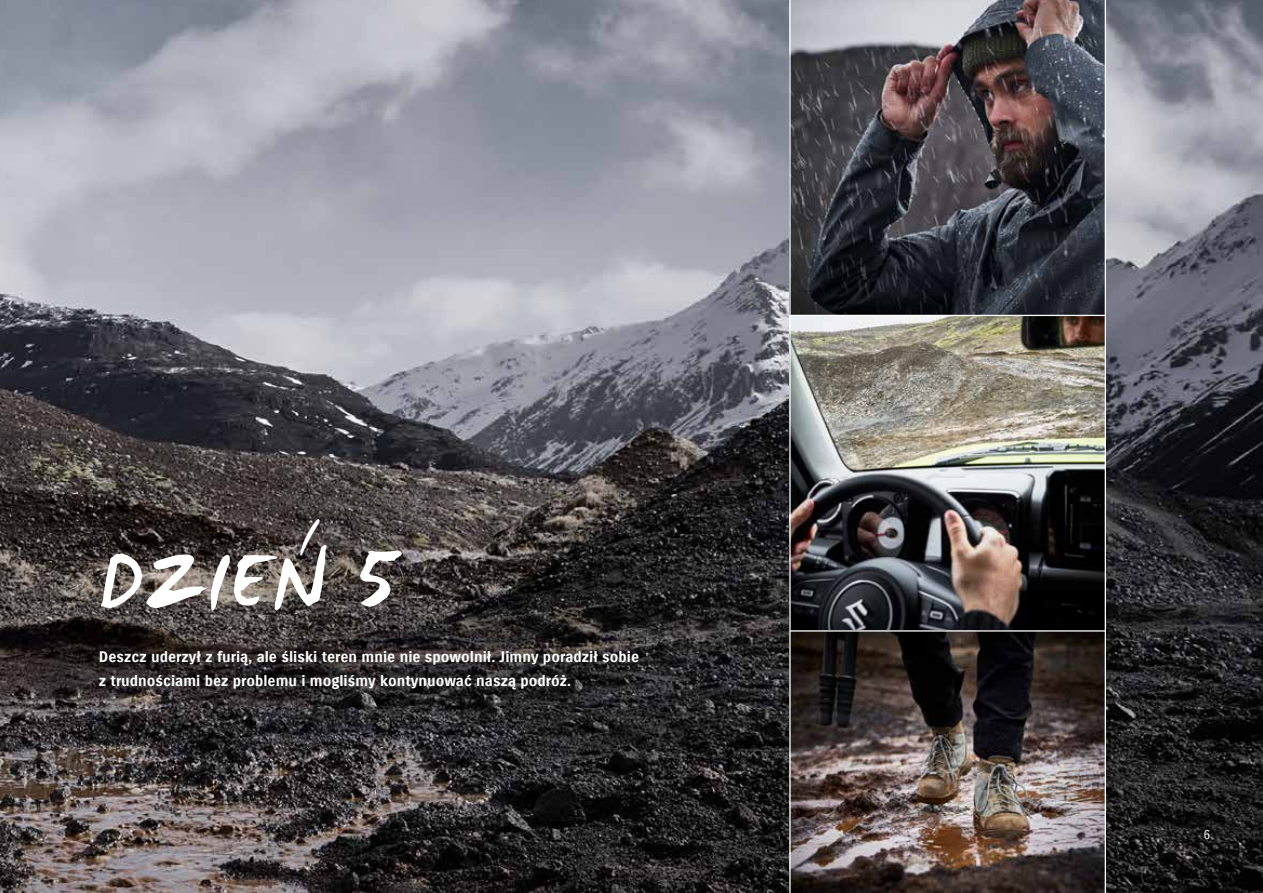
<style>
.page{position:relative;width:1263px;height:893px;background:#fff}
.page>*{position:absolute;margin:0;border:0;box-sizing:border-box;transform-origin:0 0}
.t1{font:90px "WC Mano Negra Bta";color:#fff}
.t2{font:45.9px "WC Mano Negra Bta";color:#fff}
.t3{font:14.85px/23.4px "Suzuki PRO Bold";color:#fff}
.t4{font:12.75px "Suzuki PRO Regular";color:#fff}
</style>
<div class="page">
<img style="left:0;top:0;width:1263px;height:893px">
<img style="left:791px;top:0;width:314px;height:893px">
<hr style="left:790px;top:630px;width:316px;height:2px;background:#fff">
<hr style="left:790px;top:315px;width:315px;height:1px;background:#fff">
<hr style="left:1105px;top:0;width:1px;height:893px;background:#fff">
<hr style="left:789px;top:0;width:2px;height:893px;background:#fff">
<h2 class="t2" style="left:299px;top:509px;width:20px">/</h2>
<h1 class="t1" style="left:99px;top:522px;width:302px">DZIEN 5</h1>
<p class="t3" style="left:99px;top:645px;width:542px">Deszcz uderzył z furią, ale śliski teren mnie nie spowolnił. Jimny poradził sobie z trudnościami bez problemu i mogliśmy kontynuować naszą podróż.</p>
<p class="t4" style="left:1203px;top:826px;width:8px">6</p>
</div>
